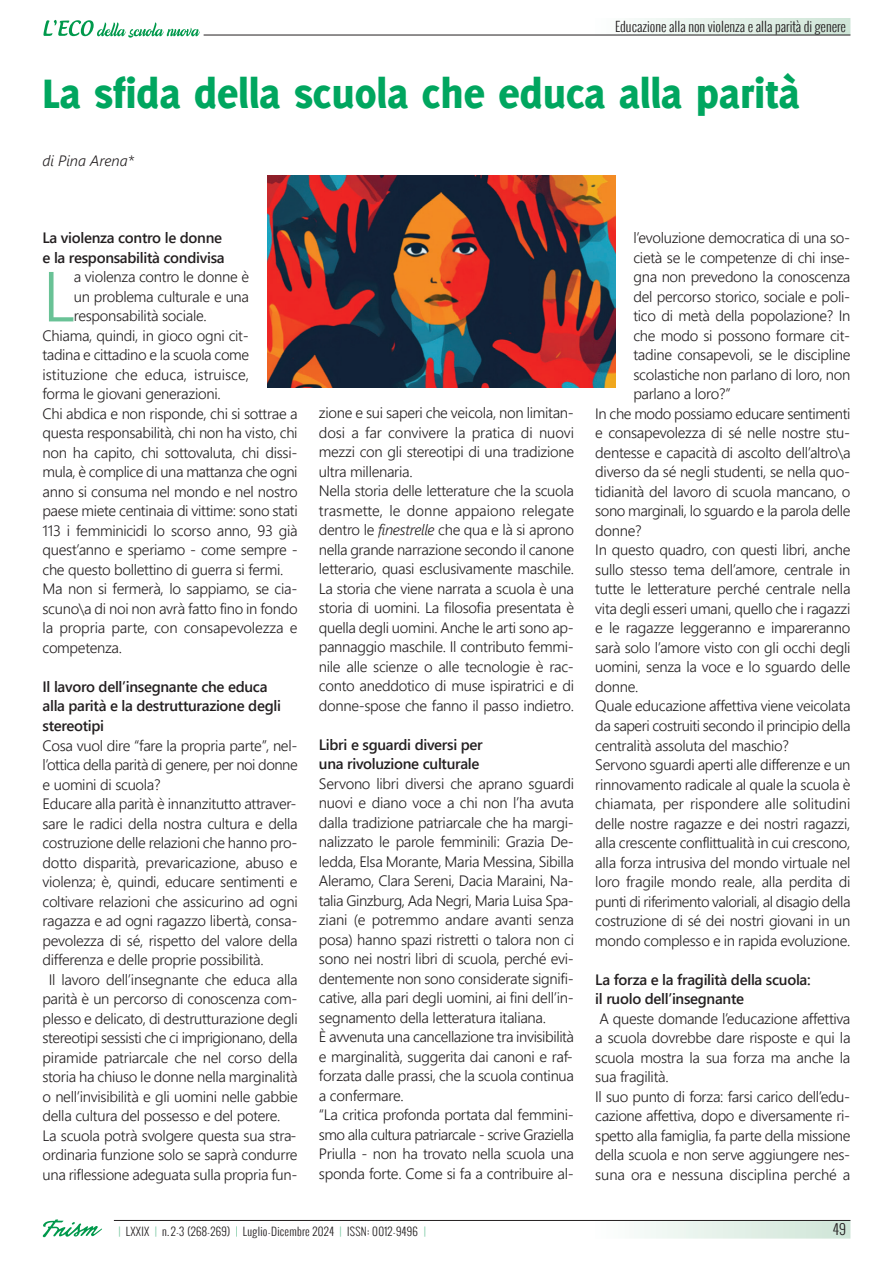
<style>
.page{position:relative;width:893px;height:1263px;background:#fff}
.page>*{position:absolute;margin:0;border:0;box-sizing:border-box;transform-origin:0 0}
.t1{font:300 70.65px "Segoe UI";color:#69c296}
.t2{font:800 45px "Delicious";color:#00a65f}
.t3{font:300 15px/19.5px "Segoe UI";letter-spacing:-.02em;color:#231f20;text-align:justify}
.t4{font:600 15px/19.5px "Segoe UI";letter-spacing:-.02em;color:#231f20}
.t5{font:italic 300 15px "Segoe UI";color:#231f20}
.t6{font:300 14.25px "Oswald";color:#231f20}
.t7{font:300 13.5px "Oswald";color:#231f20}
.t8{font:300 11.25px "Oswald";letter-spacing:.025em;color:#231f20}
.s1{font-style:italic}
.s2{color:#69c296}
</style>
<div class="page">
<div style="left:595px;top:1221px;width:255px;height:17px;background:linear-gradient(to right,#fdfefe,#cee5d7)"></div>
<hr style="left:114px;top:1220px;width:736px;height:1px;background:#231f20">
<svg style="left:43px;top:1219px;width:59px;height:18px"></svg>
<div style="left:595px;top:18px;width:255px;height:17px;background:linear-gradient(to right,#fdfefe,#cee5d7)"></div>
<hr style="left:204px;top:35px;width:646px;height:1px;background:#231f20">
<svg style="left:43px;top:20px;width:157px;height:18px"></svg>
<img style="left:267px;top:176px;width:348px;height:212px">
<p class="t7" style="left:615px;top:16px;width:232px">Educazione alla non violenza e alla parità di genere</p>
<p class="t2" style="left:43px;top:75px;width:759px">La sfida della scuola che educa alla parità</p>
<p class="t5" style="left:43px;top:150px;width:93px">di Pina Arena*</p>
<p class="t4" style="left:43px;top:227px;width:184px">La violenza contro le donne e la responsabilità condivisa</p>
<p class="t1" style="left:43px;top:245px;width:34px">L</p>
<p class="t3" style="left:74px;top:266px;width:177px">a violenza contro le donne è un problema culturale e una responsabilità sociale.</p>
<p class="t3" style="left:43px;top:325px;width:208px">Chiama, quindi, in gioco ogni cit&shy;tadina e cittadino e la scuola come istituzione che educa, istruisce, forma le giovani generazioni.</p>
<p class="t3" style="left:43px;top:403px;width:257px">Chi abdica e non risponde, chi si sottrae a questa responsabilità, chi non ha visto, chi non ha capito, chi sottovaluta, chi dissi&shy;mula, è complice di una mattanza che ogni anno si consuma nel mondo e nel nostro paese miete centinaia di vittime: sono stati 113 i femminicidi lo scorso anno, 93 già quest’anno e speriamo - come sempre - che questo bollettino di guerra si fermi.</p>
<p class="t3" style="left:43px;top:578px;width:257px">Ma non si fermerà, lo sappiamo, se cia&shy;scuno\a di noi non avrà fatto fino in fondo la propria parte, con consapevolezza e competenza.</p>
<p class="t4" style="left:43px;top:676px;width:240px">Il lavoro dell’insegnante che educa alla parità e la destrutturazione degli stereotipi</p>
<p class="t3" style="left:43px;top:734px;width:257px">Cosa vuol dire “fare la propria parte”, nel&shy;l’ottica della parità di genere, per noi donne e uomini di scuola?</p>
<p class="t3" style="left:43px;top:793px;width:257px">Educare alla parità è innanzitutto attraver&shy;sare le radici della nostra cultura e della costruzione delle relazioni che hanno pro&shy;dotto disparità, prevaricazione, abuso e violenza; è, quindi, educare sentimenti e coltivare relazioni che assicurino ad ogni ragazza e ad ogni ragazzo libertà, consa&shy;pevolezza di sé, rispetto del valore della differenza e delle proprie possibilità.</p>
<p class="t3" style="left:43px;top:968px;width:257px;text-indent:6px">Il lavoro dell’insegnante che educa alla parità è un percorso di conoscenza com&shy;plesso e delicato, di destrutturazione degli stereotipi sessisti che ci imprigionano, della piramide patriarcale che nel corso della storia ha chiuso le donne nella marginalità o nell’invisibilità e gli uomini nelle gabbie della cultura del possesso e del potere.</p>
<p class="t3" style="left:43px;top:1124px;width:257px">La scuola potrà svolgere questa sua stra&shy;ordinaria funzione solo se saprà condurre una riflessione adeguata sulla propria fun-</p>
<p class="t3" style="left:319px;top:402px;width:257px">zione e sui saperi che veicola, non limitan&shy;dosi a far convivere la pratica di nuovi mezzi con gli stereotipi di una tradizione ultra millenaria.</p>
<p class="t3" style="left:319px;top:480px;width:257px">Nella storia delle letterature che la scuola trasmette, le donne appaiono relegate dentro le <span class="s1">finestrelle</span> che qua e là si aprono nella grande narrazione secondo il canone letterario, quasi esclusivamente maschile.<br>La storia che viene narrata a scuola è una storia di uomini. La filosofia presentata è quella degli uomini. Anche le arti sono ap&shy;pannaggio maschile. Il contributo femmi&shy;nile alle scienze o alle tecnologie è rac&shy;conto aneddotico di muse ispiratrici e di donne-spose che fanno il passo indietro.</p>
<p class="t4" style="left:319px;top:733px;width:165px">Libri e sguardi diversi per una rivoluzione culturale</p>
<p class="t3" style="left:319px;top:772px;width:257px">Servono libri diversi che aprano sguardi nuovi e diano voce a chi non l’ha avuta dalla tradizione patriarcale che ha margi&shy;nalizzato le parole femminili: Grazia De&shy;ledda, Elsa Morante, Maria Messina, Sibilla Aleramo, Clara Sereni, Dacia Maraini, Na&shy;talia Ginzburg, Ada Negri, Maria Luisa Spa&shy;ziani (e potremmo andare avanti senza posa) hanno spazi ristretti o talora non ci sono nei nostri libri di scuola, perché evi&shy;dentemente non sono considerate signifi&shy;cative, alla pari degli uomini, ai fini dell’in&shy;segnamento della letteratura italiana.</p>
<p class="t3" style="left:319px;top:1026px;width:257px">È avvenuta una cancellazione tra invisibilità e marginalità, suggerita dai canoni e raf&shy;forzata dalle prassi, che la scuola continua a confermare.</p>
<p class="t3" style="left:319px;top:1104px;width:257px">“La critica profonda portata dal femmini&shy;smo alla cultura patriarcale - scrive Graziella Priulla - non ha trovato nella scuola una sponda forte. Come si fa a contribuire al-</p>
<p class="t3" style="left:633px;top:227px;width:219px">l’evoluzione democratica di una so&shy;cietà se le competenze di chi inse&shy;gna non prevedono la conoscenza del percorso storico, sociale e poli&shy;tico di metà della popolazione? In che modo si possono formare cit&shy;tadine consapevoli, se le discipline scolastiche non parlano di loro, non parlano a loro?”</p>
<p class="t3" style="left:595px;top:403px;width:257px">In che modo possiamo educare sentimenti e consapevolezza di sé nelle nostre stu&shy;dentesse e capacità di ascolto dell’altro\a diverso da sé negli studenti, se nella quo&shy;tidianità del lavoro di scuola mancano, o sono marginali, lo sguardo e la parola delle donne?</p>
<p class="t3" style="left:595px;top:539px;width:257px">In questo quadro, con questi libri, anche sullo stesso tema dell’amore, centrale in tutte le letterature perché centrale nella vita degli esseri umani, quello che i ragazzi e le ragazze leggeranno e impareranno sarà solo l’amore visto con gli occhi degli uomini, senza la voce e lo sguardo delle donne.</p>
<p class="t3" style="left:595px;top:695px;width:257px">Quale educazione affettiva viene veicolata da saperi costruiti secondo il principio della centralità assoluta del maschio?</p>
<p class="t3" style="left:595px;top:754px;width:257px">Servono sguardi aperti alle differenze e un rinnovamento radicale al quale la scuola è chiamata, per rispondere alle solitudini delle nostre ragazze e dei nostri ragazzi, alla crescente conflittualità in cui crescono, alla forza intrusiva del mondo virtuale nel loro fragile mondo reale, alla perdita di punti di riferimento valoriali, al disagio della costruzione di sé dei nostri giovani in un mondo complesso e in rapida evoluzione.</p>
<p class="t4" style="left:595px;top:968px;width:217px">La forza e la fragilità della scuola: il ruolo dell’insegnante</p>
<p class="t3" style="left:595px;top:1007px;width:257px">A queste domande l’educazione affettiva a scuola dovrebbe dare risposte e qui la scuola mostra la sua forza ma anche la sua fragilità.</p>
<p class="t3" style="left:595px;top:1085px;width:257px">Il suo punto di forza: farsi carico dell’edu&shy;cazione affettiva, dopo e diversamente ri&shy;spetto alla famiglia, fa parte della missione della scuola e non serve aggiungere nes&shy;suna ora e nessuna disciplina perché a</p>
<p class="t8" style="left:119px;top:1222px;width:309px"><span class="s2">|</span> LXXIX <span class="s2">|</span> n.2-3 (268-269) Luglio-Dicembre 2024 <span class="s2">|</span> ISSN: 0012-9496 <span class="s2">|</span></p>
<p class="t6" style="left:833px;top:1218px;width:14px">49</p>
</div>
